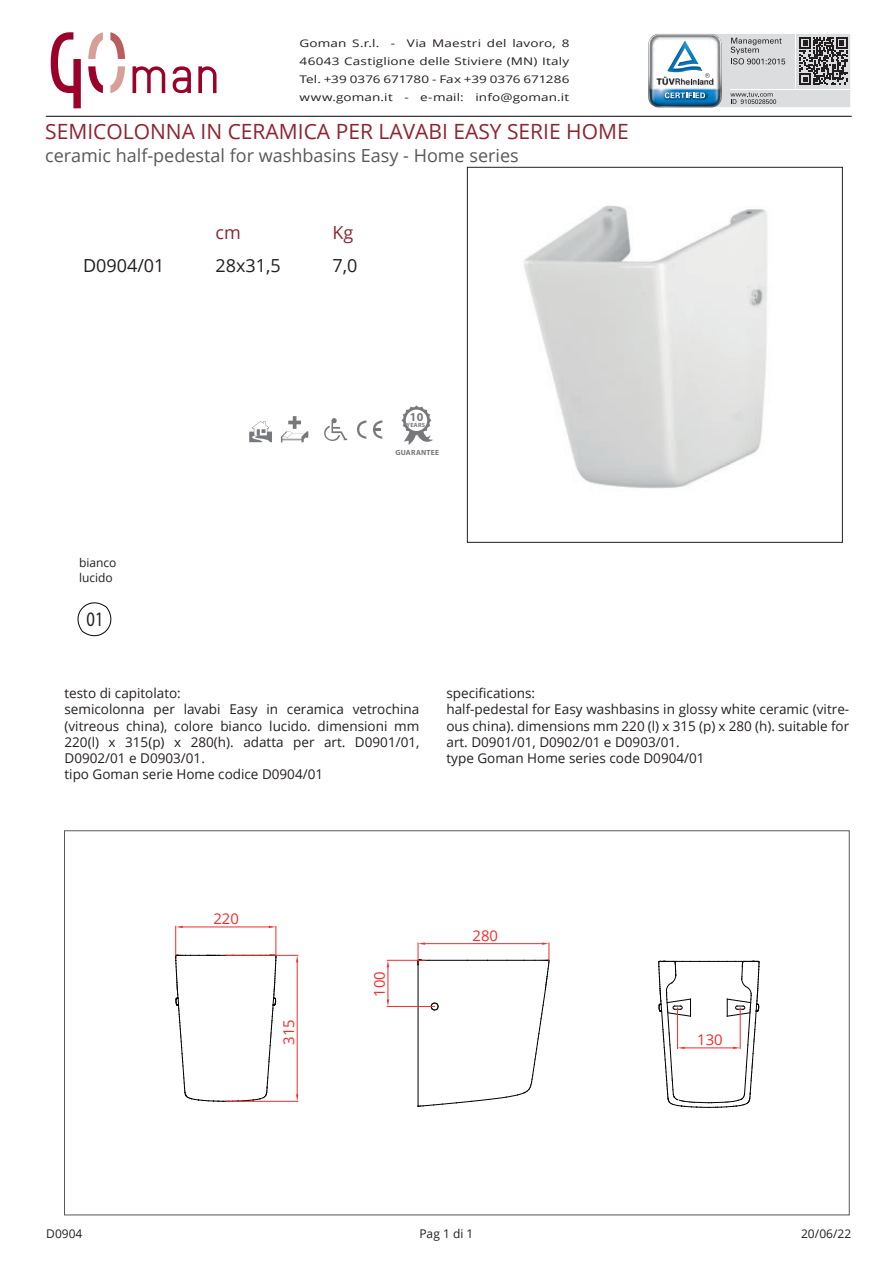
<style>
.page{position:relative;width:893px;height:1263px;background:#fff}
.page>*{position:absolute;margin:0;border:0;box-sizing:border-box;transform-origin:0 0}
.t1{font:21px "Open Sans";color:#8d2431}
.t2{font:20.7px "Myriad Pro";color:#231f20;scale:.8 1}
.t3{font:18px "Open Sans";color:#57585a}
.t4{font:18px "Open Sans";color:#231f20}
.t5{font:18px "Open Sans";color:#8d2431}
.t6{font:14.85px "Open Sans";color:#ee2d2d}
.t7{font:13.5px/16.2px "Open Sans";color:#231f20}
.t8{font:12px/14.4px "Open Sans";color:#231f20}
.t9{font:700 12px "Myriad Pro";color:#76787b}
.t10{font:10.5px/18px "Open Sans";letter-spacing:.01em;color:#231f20;text-align:justify;scale:1.29 1}
.t11{font:700 7.5px "Myriad Pro";letter-spacing:.025em;color:#76787b}
.t12{font:700 6px "Myriad Pro";letter-spacing:.04em;color:#76787b}
</style>
<div class="page">
<hr style="left:46px;top:116px;width:805px;height:1px;background:#231f20">
<svg style="left:648px;top:33px;width:202px;height:75px"></svg>
<svg style="left:88px;top:66px;width:15px;height:27px"></svg>
<svg style="left:198px;top:66px;width:19px;height:27px"></svg>
<svg style="left:133px;top:66px;width:32px;height:27px"></svg>
<svg style="left:173px;top:66px;width:18px;height:27px"></svg>
<svg style="left:88px;top:32px;width:15px;height:27px"></svg>
<svg style="left:110px;top:32px;width:15px;height:27px"></svg>
<svg style="left:110px;top:66px;width:15px;height:27px"></svg>
<svg style="left:51px;top:32px;width:30px;height:76px"></svg>
<svg style="left:357px;top:420px;width:9px;height:19px"></svg>
<svg style="left:373px;top:420px;width:9px;height:19px"></svg>
<svg style="left:324px;top:418px;width:23px;height:23px"></svg>
<svg style="left:249px;top:421px;width:23px;height:21px"></svg>
<svg style="left:281px;top:416px;width:27px;height:26px"></svg>
<svg style="left:77px;top:602px;width:35px;height:35px"></svg>
<div style="left:467px;top:167px;width:376px;height:375px;border:1px solid #231f20"></div>
<svg style="left:401px;top:405px;width:32px;height:40px"></svg>
<svg style="left:175px;top:955px;width:102px;height:147px"></svg>
<hr style="left:387px;top:960px;width:38px;height:1px;background:#ee2d2d">
<hr style="left:387px;top:1006px;width:47px;height:1px;background:#ee2d2d">
<hr style="left:388px;top:967px;width:1px;height:32px;background:#ee2d2d">
<svg style="left:387px;top:960px;width:2px;height:7px"></svg>
<svg style="left:387px;top:999px;width:2px;height:7px"></svg>
<hr style="left:226px;top:955px;width:72px;height:1px;background:#ee2d2d">
<hr style="left:226px;top:1101px;width:72px;height:1px;background:#ee2d2d">
<hr style="left:297px;top:962px;width:1px;height:132px;background:#ee2d2d">
<svg style="left:296px;top:955px;width:2px;height:7px"></svg>
<svg style="left:296px;top:1094px;width:2px;height:7px"></svg>
<svg style="left:658px;top:961px;width:102px;height:147px"></svg>
<svg style="left:418px;top:942px;width:132px;height:165px"></svg>
<hr style="left:175px;top:926px;width:1px;height:30px;background:#ee2d2d">
<hr style="left:276px;top:926px;width:1px;height:30px;background:#ee2d2d">
<hr style="left:183px;top:927px;width:86px;height:1px;background:#ee2d2d">
<svg style="left:176px;top:926px;width:7px;height:2px"></svg>
<svg style="left:269px;top:926px;width:7px;height:2px"></svg>
<img style="left:523px;top:205px;width:244px;height:284px">
<p class="t10" style="left:299px;top:34px;width:211px">Goman S.r.l. - Via Maestri del lavoro, 8<br>46043 Castiglione delle Stiviere (MN) Italy Tel. +39 0376 671780 - Fax +39 0376 671286 www.goman.it - e-mail: info@goman.it</p>
<h1 class="t1" style="left:45px;top:117px;width:585px">SEMICOLONNA IN CERAMICA PER LAVABI EASY SERIE HOME</h1>
<h3 class="t3" style="left:45px;top:143px;width:475px">ceramic half-pedestal for washbasins Easy - Home series</h3>
<h3 class="t4" style="left:83px;top:253px;width:83px">D0904/01</h3>
<p class="t8" style="left:79px;top:556px;width:39px">bianco lucido</p>
<h2 class="t2" style="left:87px;top:606px;width:23px">01</h2>
<h3 class="t5" style="left:215px;top:221px;width:27px">cm</h3>
<h3 class="t4" style="left:215px;top:253px;width:67px">28x31,5</h3>
<h3 class="t5" style="left:332px;top:221px;width:22px">Kg</h3>
<h3 class="t4" style="left:332px;top:253px;width:27px">7,0</h3>
<p class="t9" style="left:410px;top:409px;width:15px">10</p>
<p class="t12" style="left:407px;top:421px;width:20px">YEARS</p>
<p class="t11" style="left:396px;top:448px;width:45px">GUARANTEE</p>
<p class="t7" style="left:64px;top:685px;width:356px">testo di capitolato:<br>semicolonna per lavabi Easy in ceramica vetrochina (vitreous china), colore bianco lucido. dimensioni mm 220(l) x 315(p) x 280(h). adatta per art. D0901/01, D0902/01 e D0903/01.<br>tipo Goman serie Home codice D0904/01</p>
<p class="t7" style="left:446px;top:685px;width:404px">specifications:<br>half-pedestal for Easy washbasins in glossy white ceramic (vitre&shy;ous china). dimensions mm 220 (l) x 315 (p) x 280 (h). suitable for art. D0901/01, D0902/01 e D0903/01.<br>type Goman Home series code D0904/01</p>
<p class="t6" style="left:213px;top:908px;width:27px">220</p>
<p class="t6" style="left:278px;top:1044px;width:27px;rotate:-90deg">315</p>
<p class="t6" style="left:369px;top:997px;width:27px;rotate:-90deg">100</p>
<p class="t6" style="left:473px;top:925px;width:27px">280</p>
<p class="t6" style="left:697px;top:1029px;width:27px">130</p>
<p class="t8" style="left:46px;top:1226px;width:38px">D0904</p>
<p class="t8" style="left:419px;top:1226px;width:56px">Pag 1 di 1</p>
<p class="t8" style="left:801px;top:1226px;width:52px">20/06/22</p>
</div>
